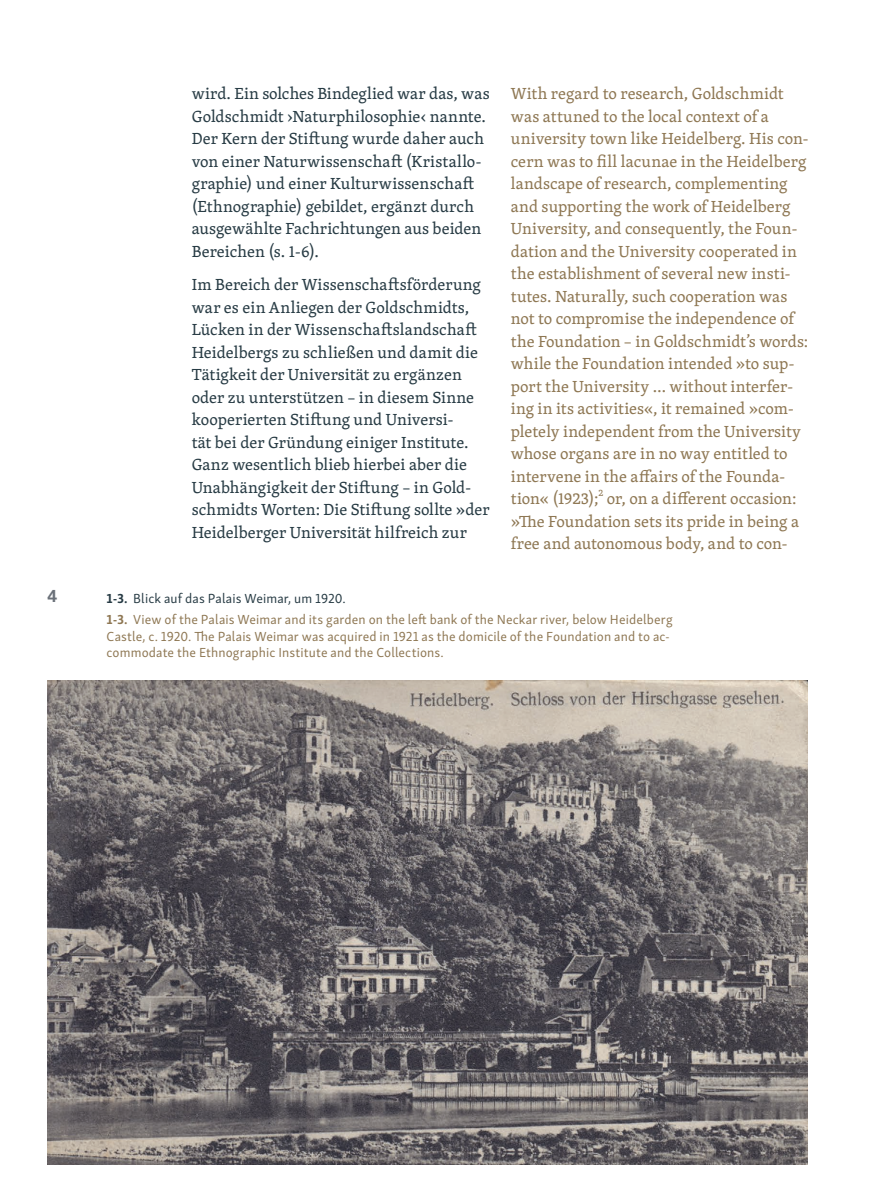
<style>
.page{position:relative;width:894px;height:1191px;background:#fff}
.page>*{position:absolute;margin:0;border:0;box-sizing:border-box;transform-origin:0 0}
.t1{font:700 18px "Skolar Sans Latn";color:#6b7179}
.t2{font:16.5px/22.5px "Skolar Latin";color:#8e7753}
.t3{font:16.5px/22.5px "Skolar Latin";letter-spacing:.005em;color:#273b44}
.t4{font:13.5px/20.7px "Skolar Sans Latn";letter-spacing:.01em;color:#8e7753}
.t5{font:9.6px "Skolar Latin";color:#8e7753}
.s1{font-weight:700;color:#273b44}
.s2{color:#273b44}
.s3{font-weight:700}
</style>
<div class="page">
<img style="left:47px;top:681px;width:760px;height:484px">
<p class="t1" style="left:47px;top:581px;width:12px">4</p>
<p class="t3" style="left:192px;top:82px;width:299px">wird. Ein solches Bindeglied war das, was Goldschmidt ›Naturphilosophie‹ nannte.<br>Der Kern der Stiftung wurde daher auch von einer Naturwissenschaft (Kristallo&shy;graphie) und einer Kulturwissenschaft (Ethnographie) gebildet, ergänzt durch ausgewählte Fachrichtungen aus beiden Bereichen (s. 1-6).</p>
<p class="t3" style="left:192px;top:273px;width:299px">Im Bereich der Wissenschaftsförderung war es ein Anliegen der Goldschmidts, Lücken in der Wissenschaftslandschaft Heidelbergs zu schließen und damit die Tätigkeit der Universität zu ergänzen oder zu unterstützen – in diesem Sinne kooperierten Stiftung und Universi-<br>tät bei der Gründung einiger Institute.<br>Ganz wesentlich blieb hierbei aber die Unabhängigkeit der Stiftung – in Gold&shy;schmidts Worten: Die Stiftung sollte »der Heidelberger Universität hilfreich zur</p>
<p class="t2" style="left:510px;top:82px;width:299px">With regard to research, Goldschmidt was attuned to the local context of a university town like Heidelberg. His con&shy;cern was to fill lacunae in the Heidelberg landscape of research, complementing and supporting the work of Heidelberg University, and consequently, the Foun&shy;dation and the University cooperated in the establishment of several new insti&shy;tutes. Naturally, such cooperation was not to compromise the independence of the Foundation – in Goldschmidt’s words: while the Foundation intended »to sup&shy;port the University … without interfer&shy;ing in its activities«, it remained »com&shy;pletely independent from the University whose organs are in no way entitled to intervene in the affairs of the Founda&shy;tion« (1923);</p>
<p class="t5" style="left:598px;top:486px;width:6px">2</p>
<p class="t2" style="left:510px;top:487px;width:290px;text-indent:96px">or, on a different occasion: »The Foundation sets its pride in being a free and autonomous body, and to con-</p>
<p class="t4" style="left:107px;top:587px;width:567px"><span class="s1">1-3.</span> <span class="s2">Blick auf das Palais Weimar, um 1920.<br></span><span class="s3">1-3.</span> View of the Palais Weimar and its garden on the left bank of the Neckar river, below Heidelberg</p>
<p class="t4" style="left:107px;top:627px;width:564px;line-height:16.5px">Castle, c. 1920. The Palais Weimar was acquired in 1921 as the domicile of the Foundation and to ac&shy;commodate the Ethnographic Institute and the Collections.</p>
</div>
